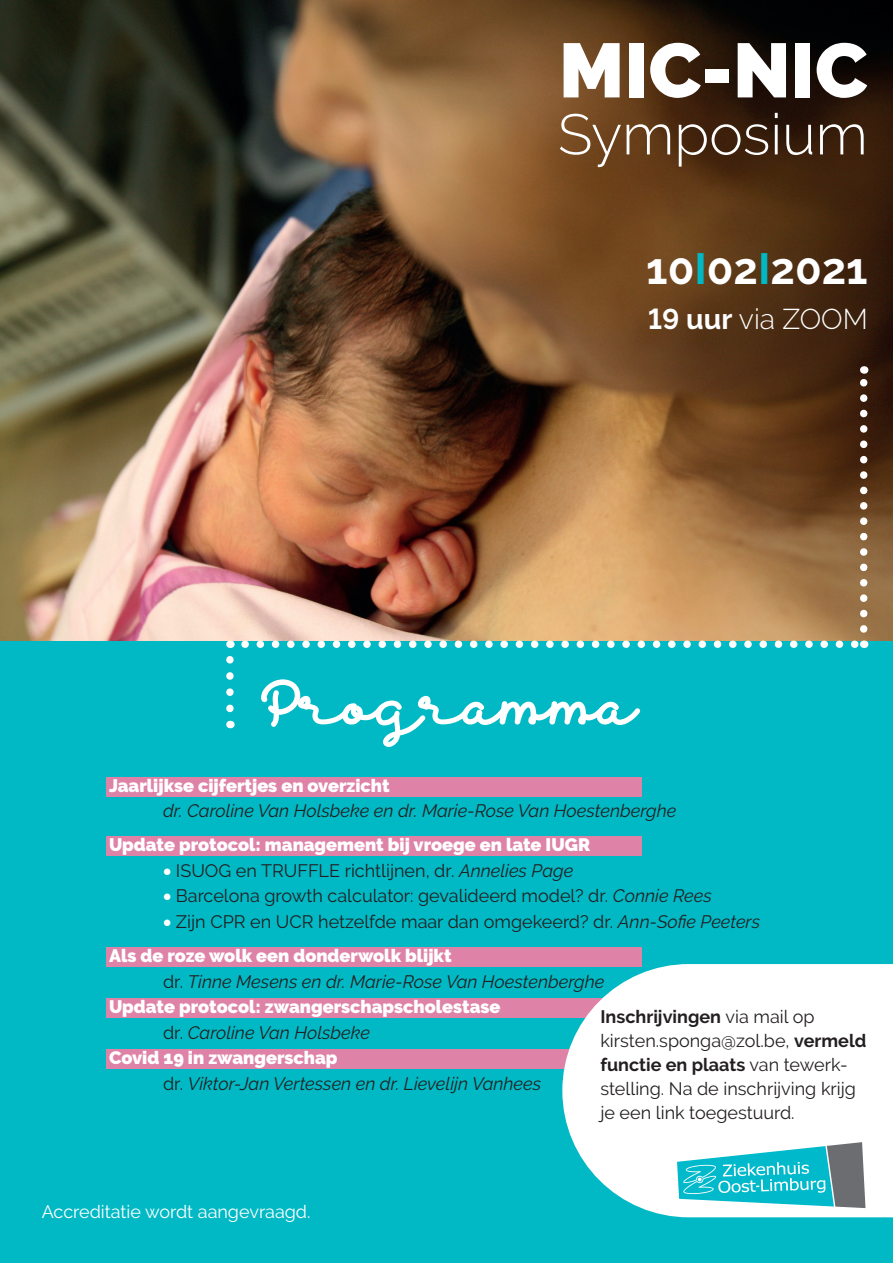
<style>
.page{position:relative;width:893px;height:1263px;background:#fff}
.page>*{position:absolute;margin:0;border:0;box-sizing:border-box;transform-origin:0 0}
.t1{font:900 76.5px "Raleway";color:#fff}
.t2{font:64.5px "Discobaby";color:#fff}
.t3{font:300 57px "Raleway";color:#fff}
.t4{font:700 43.5px "Raleway";color:#fff}
.t5{font:300 28.5px "Raleway";color:#fff}
.t6{font:18px/24px "Raleway";color:#231f20}
.t7{font:italic 18px "Raleway";color:#231f20}
.t8{font:900 18px "Raleway";color:#fff}
.t9{font:18px "Raleway";color:#fff}
.s1{color:#00b9c5}
.s2{font-weight:700}
.s3{color:#fff}
.s4{font-style:italic}
.s5{font-weight:900;color:#fff}
.s6{font-style:normal}
</style>
<div class="page">
<img style="left:0;top:0;width:893px;height:642px">
<div style="left:0;top:642px;width:893px;height:621px;background:#00b9c5"></div>
<div style="left:107px;top:777px;width:535px;height:19px;background:#de83a7"></div>
<div style="left:107px;top:837px;width:535px;height:19px;background:#de83a7"></div>
<div style="left:107px;top:948px;width:535px;height:19px;background:#de83a7"></div>
<div style="left:107px;top:998px;width:535px;height:19px;background:#de83a7"></div>
<div style="left:107px;top:1050px;width:535px;height:19px;background:#de83a7"></div>
<svg style="left:562px;top:964px;width:331px;height:253px;background:#e8f7f8"></svg>
<svg style="left:675px;top:1140px;width:192px;height:70px"></svg>
<svg style="left:245px;top:640px;width:611px;height:8px"></svg>
<svg style="left:226px;top:640px;width:8px;height:68px"></svg>
<svg style="left:860px;top:366px;width:7px;height:263px"></svg>
<h1 class="t1" style="left:559px;top:26px;width:310px">MIC-NIC</h1>
<h3 class="t3" style="left:558px;top:101px;width:311px">Symposium</h3>
<h3 class="t4" style="left:646px;top:244px;width:223px">10<span class="s1">I</span>02<span class="s1">I</span>2021</h3>
<h3 class="t5" style="left:648px;top:303px;width:221px"><span class="s2">19 uur</span> via ZOOM</h3>
<h2 class="t2" style="left:266px;top:662px;width:371px">Programma</h2>
<p class="t8" style="left:109px;top:775px;width:282px">Jaarlijkse cijfertjes en overzicht</p>
<p class="t7" style="left:163px;top:801px;width:515px">dr. Caroline Van Holsbeke en dr. Marie-Rose Van Hoestenberghe</p>
<p class="t8" style="left:109px;top:835px;width:483px">Update protocol: management bij vroege en late IUGR</p>
<p class="t6" style="left:163px;top:858px;width:412px"><span class="s3">•</span> ISUOG en TRUFFLE richtlijnen, dr. <span class="s4">Annelies Page</span></p>
<p class="t6" style="left:163px;top:884px;width:550px"><span class="s3">•</span> Barcelona growth calculator: gevalideerd model? dr. <span class="s4">Connie Rees</span></p>
<p class="t6" style="left:109px;top:904px;width:653px;line-height:34px;text-indent:54px"><span class="s3">•</span> Zijn CPR en UCR hetzelfde maar dan omgekeerd? dr. <span class="s4">Ann-Sofie Peeters<br></span><span class="s5">Als de roze wolk een donderwolk blijkt</span></p>
<p class="t7" style="left:163px;top:971px;width:443px"><span class="s6">dr.</span> Tinne Mesens en dr. Marie-Rose Van Hoestenberghe</p>
<p class="t8" style="left:109px;top:996px;width:393px">Update protocol: zwangerschapscholestase</p>
<p class="t7" style="left:163px;top:1022px;width:208px"><span class="s6">dr.</span> Caroline Van Holsbeke</p>
<p class="t8" style="left:109px;top:1047px;width:230px">Covid 19 in zwangerschap</p>
<p class="t7" style="left:163px;top:1073px;width:380px"><span class="s6">dr.</span> Viktor-Jan Vertessen en dr. Lievelijn Vanhees</p>
<p class="t6" style="left:600px;top:1004px;width:267px"><span class="s2">Inschrijvingen</span> via mail op kirsten.sponga@zol.be, <span class="s2">vermeld functie en plaats</span> van tewerk&shy;stelling. Na de inschrijving krijg je een link toegestuurd.</p>
<p class="t9" style="left:42px;top:1201px;width:270px">Accreditatie wordt aangevraagd.</p>
</div>
